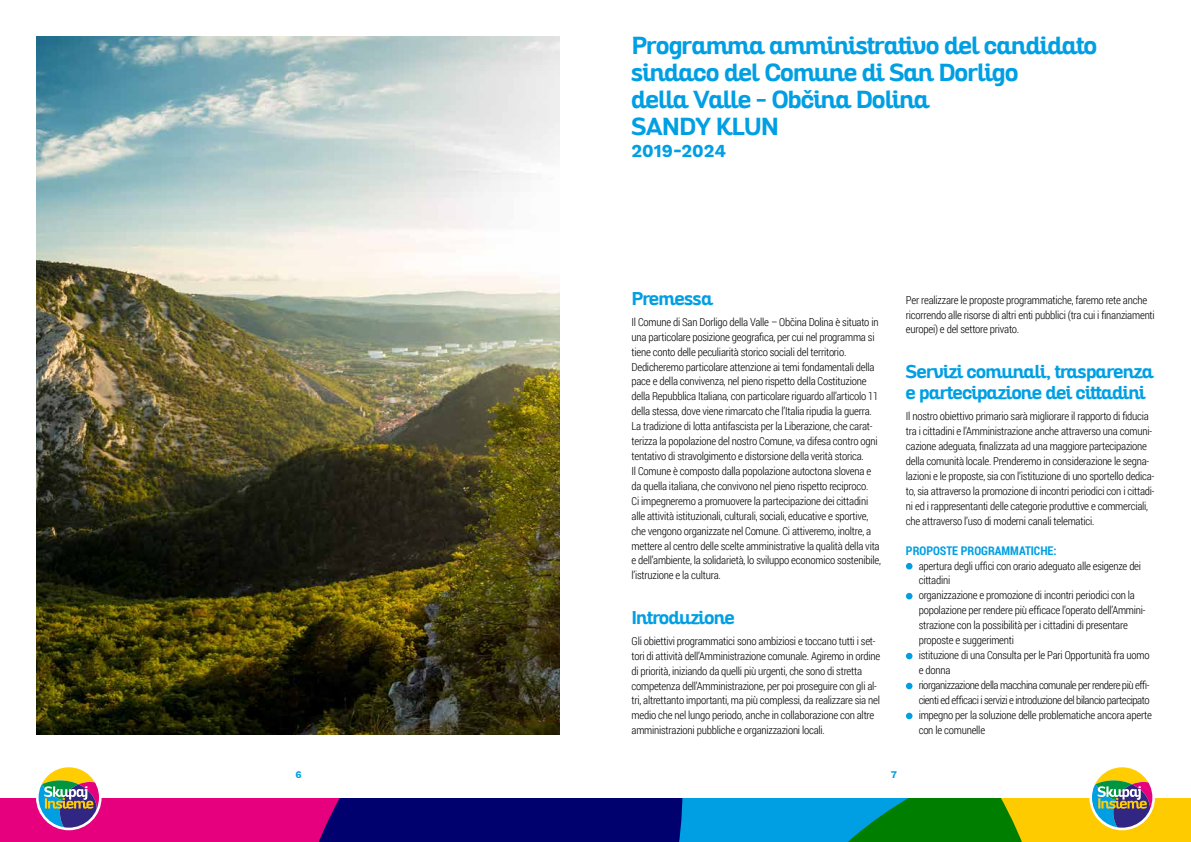
<style>
.page{position:relative;width:1191px;height:842px;background:#fff}
.page>*{position:absolute;margin:0;border:0;box-sizing:border-box;transform-origin:0 0}
.t1{font:700 24px/27px "Altair";letter-spacing:-.025em;color:#009fe3}
.t2{font:700 18px/20.6px "Altair";letter-spacing:-.025em;color:#009fe3}
.t3{font:700 18px "Work Sans";color:#009fe3}
.t4{font:700 12px "Roboto Condensed";color:#009fe3}
.t5{font:300 11px/14.9px "Roboto Condensed";letter-spacing:-.02em;color:#000}
.t6{font:700 10px "Work Sans";color:#009fe3}
</style>
<div class="page">
<svg style="left:0;top:767px;width:1191px;height:75px"></svg>
<svg style="left:906px;top:563px;width:6px;height:6px"></svg>
<svg style="left:906px;top:593px;width:6px;height:6px"></svg>
<svg style="left:906px;top:653px;width:6px;height:6px"></svg>
<svg style="left:906px;top:683px;width:6px;height:6px"></svg>
<svg style="left:906px;top:713px;width:6px;height:6px"></svg>
<img style="left:36px;top:36px;width:523px;height:698px">
<h1 class="t1" style="left:631px;top:32px;width:467px">Programma amministrativo del candidato sindaco del Comune di San Dorligo<br>della Valle – Občina Dolina<br>SANDY KLUN</h1>
<h2 class="t3" style="left:631px;top:140px;width:96px">2019-2024</h2>
<h2 class="t2" style="left:631px;top:289px;width:83px">Premessa</h2>
<p class="t5" style="left:631px;top:314px;width:251px">Il Comune di San Dorligo della Valle – Občina Dolina è situato in una particolare posizione geografica, per cui nel programma si tiene conto delle peculiarità storico sociali del territorio.<br>Dedicheremo particolare attenzione ai temi fondamentali della pace e della convivenza, nel pieno rispetto della Costituzione della Repubblica Italiana, con particolare riguardo all’articolo 11 della stessa, dove viene rimarcato che l’Italia ripudia la guerra.<br>La tradizione di lotta antifascista per la Liberazione, che carat&shy;terizza la popolazione del nostro Comune, va difesa contro ogni tentativo di stravolgimento e distorsione della verità storica.<br>Il Comune è composto dalla popolazione autoctona slovena e da quella italiana, che convivono nel pieno rispetto reciproco.<br>Ci impegneremo a promuovere la partecipazione dei cittadini alle attività istituzionali, culturali, sociali, educative e sportive, che vengono organizzate nel Comune. Ci attiveremo, inoltre, a mettere al centro delle scelte amministrative la qualità della vita e dell’ambiente, la solidarietà, lo sviluppo economico sostenibile, l’istruzione e la cultura.</p>
<h2 class="t2" style="left:631px;top:608px;width:105px">Introduzione</h2>
<p class="t5" style="left:631px;top:633px;width:250px">Gli obiettivi programmatici sono ambiziosi e toccano tutti i set&shy;tori di attività dell’Amministrazione comunale. Agiremo in ordine di priorità, iniziando da quelli più urgenti, che sono di stretta competenza dell’Amministrazione, per poi proseguire con gli al&shy;tri, altrettanto importanti, ma più complessi, da realizzare sia nel medio che nel lungo periodo, anche in collaborazione con altre amministrazioni pubbliche e organizzazioni locali.</p>
<p class="t5" style="left:906px;top:292px;width:250px">Per realizzare le proposte programmatiche, faremo rete anche ricorrendo alle risorse di altri enti pubblici (tra cui i finanziamenti europei) e del settore privato.</p>
<h2 class="t2" style="left:906px;top:362px;width:249px">Servizi comunali, trasparenza e partecipazione dei cittadini</h2>
<p class="t5" style="left:906px;top:408px;width:250px">Il nostro obiettivo primario sarà migliorare il rapporto di fiducia tra i cittadini e l’Amministrazione anche attraverso una comuni&shy;cazione adeguata, finalizzata ad una maggiore partecipazione della comunità locale. Prenderemo in considerazione le segna&shy;lazioni e le proposte, sia con l’istituzione di uno sportello dedica&shy;to, sia attraverso la promozione di incontri periodici con i cittadi&shy;ni ed i rappresentanti delle categorie produttive e commerciali, che attraverso l’uso di moderni canali telematici.</p>
<p class="t4" style="left:906px;top:542px;width:152px">PROPOSTE PROGRAMMATICHE:</p>
<p class="t5" style="left:918px;top:558px;width:235px">apertura degli uffici con orario adeguato alle esigenze dei cittadini<br>organizzazione e promozione di incontri periodici con la popolazione per rendere più efficace l’operato dell’Ammini&shy;strazione con la possibilità per i cittadini di presentare proposte e suggerimenti<br>istituzione di una Consulta per le Pari Opportunità fra uomo e donna<br>riorganizzazione della macchina comunale per rendere più effi&shy;cienti ed efficaci i servizi e introduzione del bilancio partecipato impegno per la soluzione delle problematiche ancora aperte con le comunelle</p>
<p class="t6" style="left:295px;top:769px;width:8px">6</p>
<p class="t6" style="left:890px;top:769px;width:8px">7</p>
</div>
